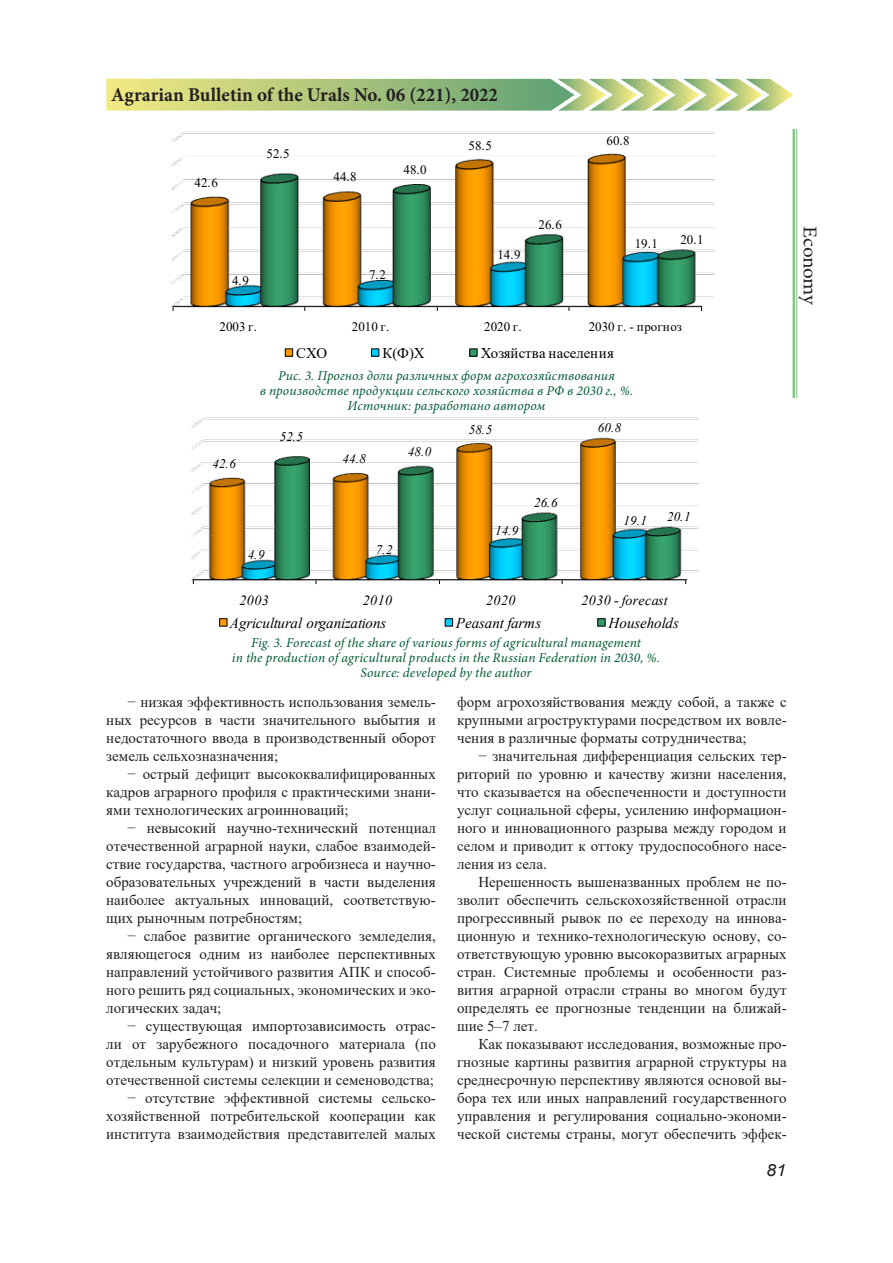
<style>
.page{position:relative;width:893px;height:1263px;background:#fff}
.page>*{position:absolute;margin:0;border:0;box-sizing:border-box;transform-origin:0 0}
.t1{font:700 19.5px "Minion Pro";color:#231f20}
.t2{font:19.5px "Minion Pro";letter-spacing:-.015em;color:#231f20;scale:1.08 1}
.t3{font:italic 16.8px "Arial";color:#231f20;scale:1.08 1}
.t4{font:15px/18px "Times New Roman";color:#231f20;text-align:justify}
.t5{font:italic 15px "Times New Roman";color:#000}
.t6{font:14.85px "Times New Roman";letter-spacing:-.005em;color:#000}
.t7{font:italic 14.1px "Times New Roman";letter-spacing:.035em;color:#000}
.t8{font:italic 13.5px/15px "Minion Pro";letter-spacing:.01em;color:#025b30;text-align:center}
.t9{font:italic 13.2px "Times New Roman";color:#000}
.t10{font:13.05px "Times New Roman";color:#000}
</style>
<div class="page">
<hr style="left:793px;top:129px;width:2px;height:269px;background:#40ae49">
<hr style="left:796px;top:129px;width:1px;height:269px;background:#40ae49">
<img style="left:106px;top:79px;width:686px;height:32px">
<img style="left:171px;top:131px;width:544px;height:178px">
<div style="left:285px;top:349px;width:8px;height:7px;background:#f90"></div>
<div style="left:285px;top:348px;width:8px;height:9px;border:1px solid #000"></div>
<div style="left:371px;top:349px;width:8px;height:7px;background:#0cf"></div>
<div style="left:371px;top:348px;width:8px;height:9px;border:1px solid #000"></div>
<div style="left:470px;top:349px;width:7px;height:7px;background:#396"></div>
<div style="left:469px;top:348px;width:9px;height:9px;border:1px solid #000"></div>
<img style="left:191px;top:417px;width:508px;height:165px">
<div style="left:219px;top:618px;width:9px;height:9px;background:#f90;border:1px solid #000"></div>
<div style="left:445px;top:618px;width:8px;height:9px;background:#0cf;border:1px solid #000"></div>
<div style="left:597px;top:618px;width:9px;height:9px;background:#396;border:1px solid #000"></div>
<h1 class="t1" style="left:111px;top:81px;width:388px">Agrarian Bulletin of the Urals No. 06 (221), 2022</h1>
<p class="t10" style="left:195px;top:173px;width:25px">42.6</p>
<p class="t10" style="left:267px;top:144px;width:25px">52.5</p>
<p class="t10" style="left:232px;top:271px;width:18px">4.9</p>
<p class="t10" style="left:334px;top:167px;width:25px">44.8</p>
<p class="t10" style="left:404px;top:160px;width:25px">48.0</p>
<p class="t10" style="left:369px;top:265px;width:18px">7.2</p>
<p class="t10" style="left:469px;top:136px;width:25px">58.5</p>
<p class="t10" style="left:497px;top:245px;width:25px">14.9</p>
<p class="t10" style="left:539px;top:215px;width:25px">26.6</p>
<p class="t10" style="left:607px;top:131px;width:25px">60.8</p>
<p class="t10" style="left:635px;top:235px;width:25px">19.1</p>
<p class="t10" style="left:680px;top:230px;width:25px">20.1</p>
<p class="t10" style="left:219px;top:317px;width:39px">2003 г.</p>
<p class="t10" style="left:352px;top:317px;width:39px">2010 г.</p>
<p class="t10" style="left:484px;top:317px;width:39px">2020 г.</p>
<p class="t10" style="left:589px;top:317px;width:95px">2030 г. - прогноз</p>
<p class="t6" style="left:296px;top:343px;width:33px">СХО</p>
<p class="t6" style="left:382px;top:343px;width:44px">К(Ф)Х</p>
<p class="t6" style="left:481px;top:343px;width:135px">Хозяйства населения</p>
<p class="t8" style="left:260px;top:368px;width:375px">Рис. 3. Прогноз доли различных форм агрохозяйствования<br>в производстве продукции сельского хозяйства в РФ в 2030 г., %.<br>Источник: разработано автором</p>
<p class="t9" style="left:213px;top:455px;width:25px">42.6</p>
<p class="t9" style="left:280px;top:428px;width:25px">52.5</p>
<p class="t9" style="left:248px;top:545px;width:18px">4.9</p>
<p class="t9" style="left:343px;top:449px;width:25px">44.8</p>
<p class="t9" style="left:408px;top:443px;width:25px">48.0</p>
<p class="t9" style="left:376px;top:540px;width:18px">7.2</p>
<p class="t9" style="left:469px;top:420px;width:25px">58.5</p>
<p class="t9" style="left:598px;top:418px;width:25px">60.8</p>
<p class="t9" style="left:495px;top:522px;width:25px">14.9</p>
<p class="t9" style="left:534px;top:494px;width:25px">26.6</p>
<p class="t9" style="left:624px;top:512px;width:25px">19.1</p>
<p class="t9" style="left:667px;top:508px;width:25px">20.1</p>
<h1 class="t2" style="left:823px;top:226px;width:75px;rotate:90deg">Economy</h1>
<p class="t7" style="left:239px;top:591px;width:31px">2003</p>
<p class="t7" style="left:363px;top:591px;width:31px">2010</p>
<p class="t7" style="left:486px;top:591px;width:31px">2020</p>
<p class="t7" style="left:581px;top:591px;width:88px">2030 - forecast</p>
<p class="t5" style="left:230px;top:613px;width:158px">Agricultural organizations</p>
<p class="t5" style="left:456px;top:613px;width:87px">Peasant farms</p>
<p class="t5" style="left:608px;top:613px;width:72px">Households</p>
<p class="t8" style="left:232px;top:635px;width:430px">Fig. 3. Forecast of the share of various forms of agricultural management<br>in the production of agricultural products in the Russian Federation in 2030, %.<br>Source: developed by the author</p>
<p class="t4" style="left:106px;top:692px;width:331px;text-indent:21px">− низкая эффективность использования земель&shy;ных ресурсов в части значительного выбытия и недостаточного ввода в производственный оборот земель сельхозназначения;</p>
<p class="t4" style="left:106px;top:764px;width:331px;text-indent:21px">− острый дефицит высококвалифицированных кадров аграрного профиля с практическими знани&shy;ями технологических агроинноваций;</p>
<p class="t4" style="left:106px;top:818px;width:331px;text-indent:21px">− невысокий научно-технический потенциал отечественной аграрной науки, слабое взаимодей&shy;ствие государства, частного агробизнеса и научно&shy;образовательных учреждений в части выделения наиболее актуальных инноваций, соответствую&shy;щих рыночным потребностям;</p>
<p class="t4" style="left:106px;top:926px;width:331px;text-indent:21px">− слабое развитие органического земледелия, являющегося одним из наиболее перспективных направлений устойчивого развития АПК и способ&shy;ного решить ряд социальных, экономических и эко&shy;логических задач;</p>
<p class="t4" style="left:106px;top:1016px;width:331px;text-align:right">− существующая импортозависимость отрас-<br>ли от зарубежного посадочного материала (по отдельным культурам) и низкий уровень развития отечественной системы селекции и семеноводства; − отсутствие эффективной системы сельско&shy;хозяйственной потребительской кооперации как института взаимодействия представителей малых</p>
<p class="t4" style="left:457px;top:692px;width:331px">форм агрохозяйствования между собой, а также с крупными агроструктурами посредством их вовле&shy;чения в различные форматы сотрудничества;</p>
<p class="t4" style="left:457px;top:746px;width:331px;text-indent:21px">− значительная дифференциация сельских тер&shy;риторий по уровню и качеству жизни населения, что сказывается на обеспеченности и доступности услуг социальной сферы, усилению информацион&shy;ного и инновационного разрыва между городом и селом и приводит к оттоку трудоспособного насе&shy;ления из села.</p>
<p class="t4" style="left:457px;top:872px;width:331px;text-indent:21px">Нерешенность вышеназванных проблем не по&shy;зволит обеспечить сельскохозяйственной отрасли прогрессивный рывок по ее переходу на иннова&shy;ционную и технико-технологическую основу, со&shy;ответствующую уровню высокоразвитых аграрных стран. Системные проблемы и особенности раз&shy;вития аграрной отрасли страны во многом будут определять ее прогнозные тенденции на ближай&shy;шие 5–7 лет.</p>
<p class="t4" style="left:457px;top:1034px;width:331px;text-indent:21px">Как показывают исследования, возможные про&shy;гнозные картины развития аграрной структуры на среднесрочную перспективу являются основой вы&shy;бора тех или иных направлений государственного управления и регулирования социально-экономи&shy;ческой системы страны, могут обеспечить эффек-</p>
<p class="t3" style="left:766px;top:1159px;width:20px">81</p>
</div>
